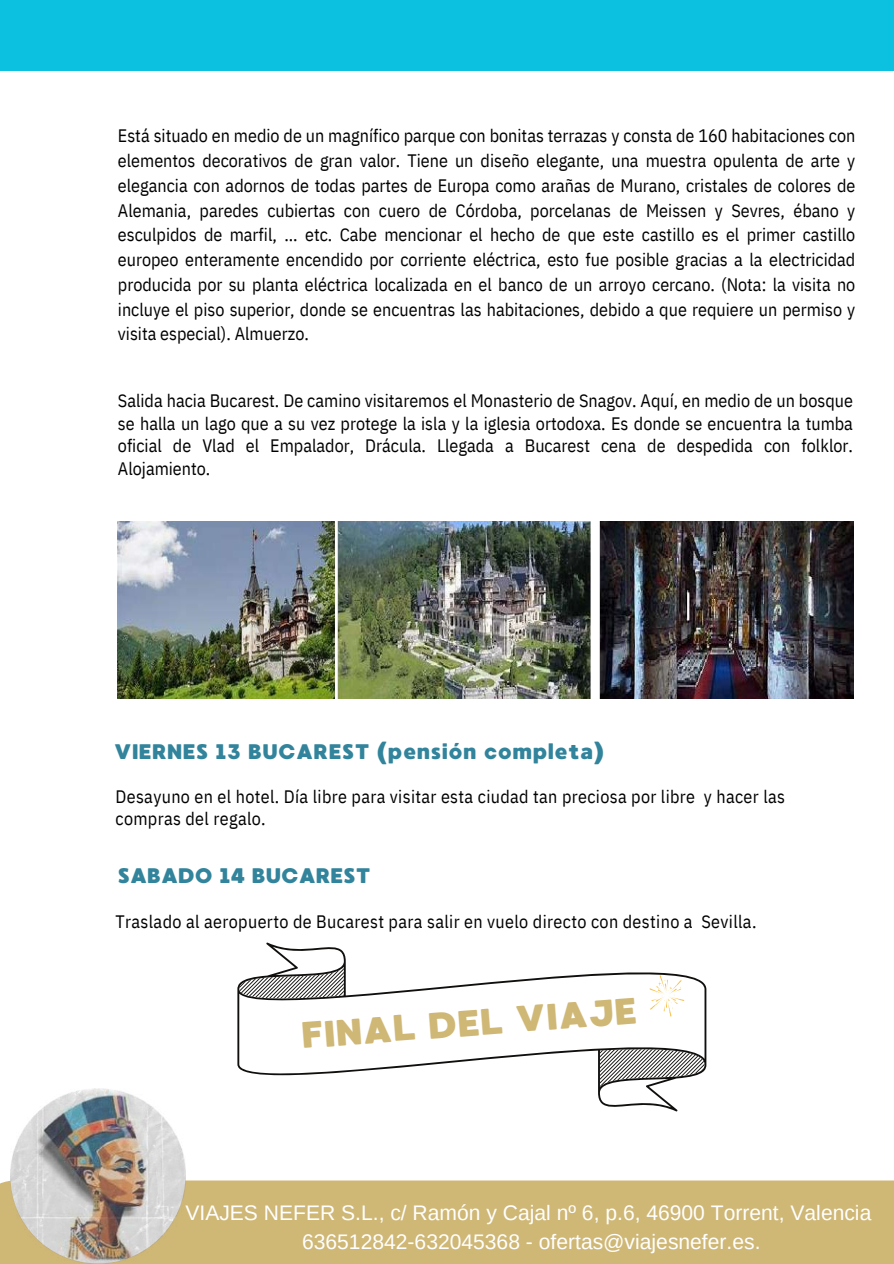
<style>
.page{position:relative;width:894px;height:1264px;background:#fff}
.page>*{position:absolute;margin:0;border:0;box-sizing:border-box;transform-origin:0 0}
.t1{font:36.75px "MADE Waffle Soft";color:#cfb776}
.t2{font:21px/29.2px "Arimo";color:#fff;text-align:center}
.t3{font:21px "MADE Waffle Soft";letter-spacing:.02em;color:#31849b}
.t4{font:21px "MADE Waffle Soft";color:#31849b}
.t5{font:18px/24.8px "IBM Plex Sans Cond";letter-spacing:.02em;color:#000;text-align:justify}
</style>
<div class="page">
<div style="left:0;top:0;width:893px;height:71px;background:#0cc0df"></div>
<img style="left:118px;top:521px;width:734px;height:178px">
<div style="left:0;top:1180px;width:893px;height:83px;background:#cfb776"></div>
<img style="left:11px;top:1088px;width:174px;height:175px">
<svg style="left:237px;top:942px;width:469px;height:169px"></svg>
<svg style="left:239px;top:966px;width:465px;height:121px"></svg>
<svg style="left:649px;top:975px;width:35px;height:41px"></svg>
<p class="t5" style="left:118px;top:123px;width:738px">Está situado en medio de un magnífico parque con bonitas terrazas y consta de 160 habitaciones con elementos decorativos de gran valor. Tiene un diseño elegante, una muestra opulenta de arte y elegancia con adornos de todas partes de Europa como arañas de Murano, cristales de colores de Alemania, paredes cubiertas con cuero de Córdoba, porcelanas de Meissen y Sevres, ébano y esculpidos de marfil, ... etc. Cabe mencionar el hecho de que este castillo es el primer castillo europeo enteramente encendido por corriente eléctrica, esto fue posible gracias a la electricidad producida por su planta eléctrica localizada en el banco de un arroyo cercano. (Nota: la visita no incluye el piso superior, donde se encuentras las habitaciones, debido a que requiere un permiso y visita especial). Almuerzo.</p>
<p class="t5" style="left:118px;top:389px;width:736px;line-height:22.5px">Salida hacia Bucarest. De camino visitaremos el Monasterio de Snagov. Aquí, en medio de un bosque se halla un lago que a su vez protege la isla y la iglesia ortodoxa. Es donde se encuentra la tumba oficial de Vlad el Empalador, Drácula. Llegada a Bucarest cena de despedida con folklor.<br>Alojamiento.</p>
<p class="t3" style="left:114px;top:738px;width:491px">VIERNES 13 BUCAREST (pensión completa)</p>
<p class="t5" style="left:115px;top:784px;width:671px;line-height:22.5px">Desayuno en el hotel. Día libre para visitar esta ciudad tan preciosa por libre y hacer las compras del regalo.</p>
<p class="t4" style="left:118px;top:863px;width:254px">SABADO 14 BUCAREST</p>
<p class="t5" style="left:115px;top:909px;width:642px">Traslado al aeropuerto de Bucarest para salir en vuelo directo con destino a Sevilla.</p>
<h1 class="t1" style="left:300px;top:1012px;width:338px;rotate:-4deg">FINAL DEL VIAJE</h1>
<p class="t2" style="left:185px;top:1197px;width:687px">VIAJES NEFER S.L., c/ Ramón y Cajal nº 6, p.6, 46900 Torrent, Valencia<br>636512842-632045368 - ofertas@viajesnefer.es.</p>
</div>
